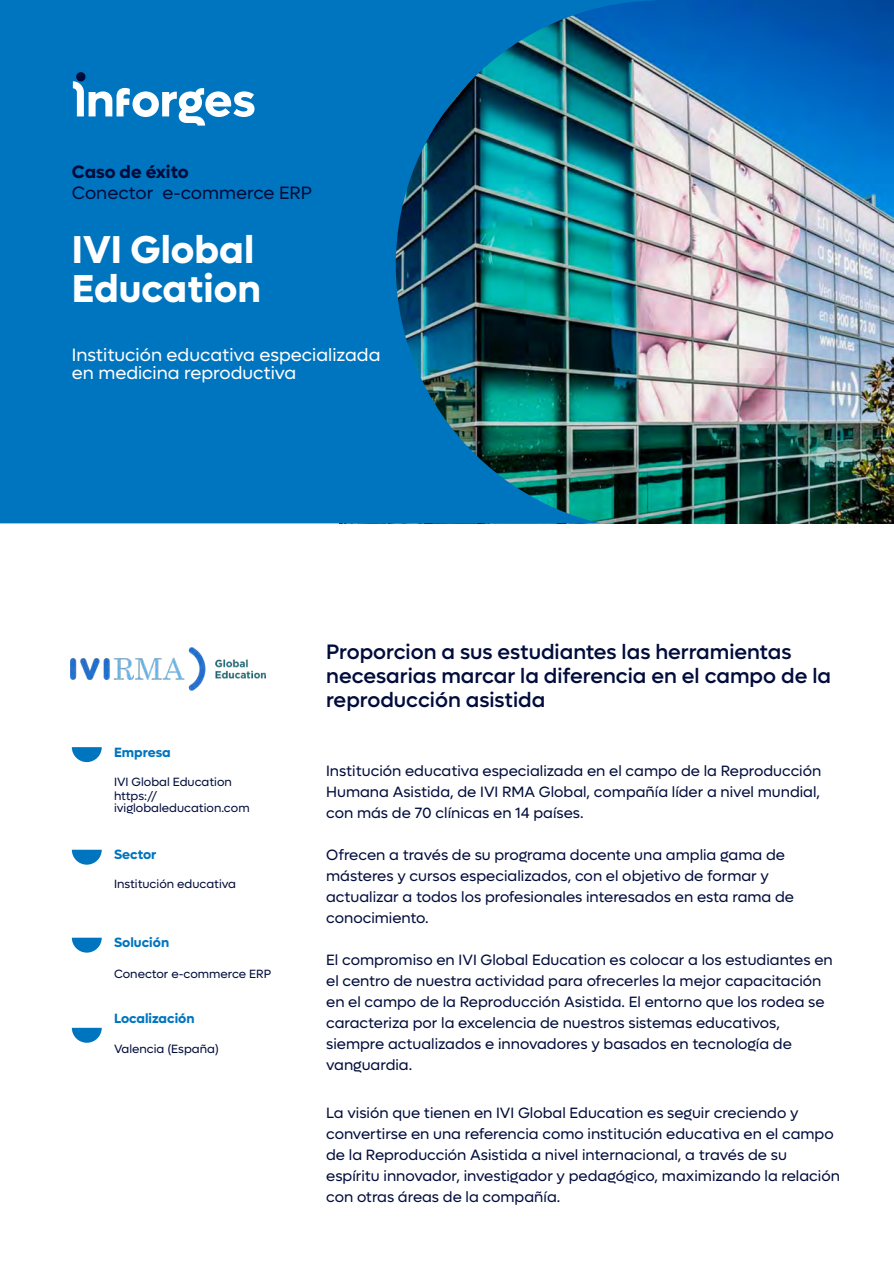
<style>
.page{position:relative;width:894px;height:1263px;background:#fff}
.page>*{position:absolute;margin:0;border:0;box-sizing:border-box;transform-origin:0 0}
.t1{font:700 39px/39px "Lufga";color:#fff}
.t2{font:500 21px/24px "Lufga";color:#000c3c}
.t3{font:18px/18px "Lufga";color:#fff}
.t4{font:18px "Lufga";color:#000c3c}
.t5{font:700 18px "Lufga";color:#000c3c}
.t6{font:15px/21px "Lufga";color:#000c3c}
.t7{font:700 13.5px "Lufga";color:#0075bf}
.t8{font:12px/14.4px "Lufga";color:#000c3c}
</style>
<div class="page">
<img style="left:340px;top:0;width:553px;height:524px">
<svg style="left:0;top:0;width:654px;height:523px;background:#0a72a7"></svg>
<svg style="left:73px;top:81px;width:181px;height:45px"></svg>
<div style="left:76px;top:72px;width:9px;height:9px;background:#000c3c;border-radius:50%"></div>
<svg style="left:72px;top:747px;width:30px;height:15px"></svg>
<svg style="left:72px;top:850px;width:30px;height:15px"></svg>
<svg style="left:72px;top:938px;width:30px;height:15px"></svg>
<svg style="left:72px;top:1028px;width:30px;height:15px"></svg>
<img style="left:70px;top:647px;width:195px;height:44px">
<p class="t5" style="left:72px;top:164px;width:118px">Caso de éxito</p>
<p class="t4" style="left:72px;top:185px;width:241px">Conector e-commerce ERP</p>
<h1 class="t1" style="left:72px;top:232px;width:190px">IVI Global<br>Education</h1>
<p class="t3" style="left:72px;top:347px;width:310px">Institución educativa especializada en medicina reproductiva</p>
<p class="t7" style="left:114px;top:746px;width:58px">Empresa</p>
<p class="t8" style="left:114px;top:775px;width:119px">IVI Global Education https://</p>
<p class="t8" style="left:114px;top:802px;width:137px">iviglobaleducation.com</p>
<p class="t7" style="left:114px;top:848px;width:44px">Sector</p>
<p class="t8" style="left:114px;top:877px;width:124px">Institución educativa</p>
<p class="t7" style="left:114px;top:937px;width:57px">Solución</p>
<p class="t8" style="left:114px;top:967px;width:158px">Conector e-commerce ERP</p>
<p class="t7" style="left:114px;top:1012px;width:82px">Localización</p>
<p class="t8" style="left:114px;top:1043px;width:106px">Valencia (España)</p>
<h2 class="t2" style="left:326px;top:641px;width:506px">Proporcion a sus estudiantes las herramientas necesarias marcar la diferencia en el campo de la reproducción asistida</h2>
<p class="t6" style="left:326px;top:761px;width:496px;text-align:justify">Institución educativa especializada en el campo de la Reproducción Humana Asistida, de IVI RMA Global, compañía líder a nivel mundial, con más de 70 clínicas en 14 países.</p>
<p class="t6" style="left:326px;top:845px;width:469px">Ofrecen a través de su programa docente una amplia gama de másteres y cursos especializados, con el objetivo de formar y actualizar a todos los profesionales interesados en esta rama de conocimiento.</p>
<p class="t6" style="left:326px;top:950px;width:508px">El compromiso en IVI Global Education es colocar a los estudiantes en el centro de nuestra actividad para ofrecerles la mejor capacitación en el campo de la Reproducción Asistida. El entorno que los rodea se caracteriza por la excelencia de nuestros sistemas educativos, siempre actualizados e innovadores y basados en tecnología de vanguardia.</p>
<p class="t6" style="left:326px;top:1103px;width:515px">La visión que tienen en IVI Global Education es seguir creciendo y convertirse en una referencia como institución educativa en el campo de la Reproducción Asistida a nivel internacional, a través de su espíritu innovador, investigador y pedagógico, maximizando la relación con otras áreas de la compañía.</p>
</div>
